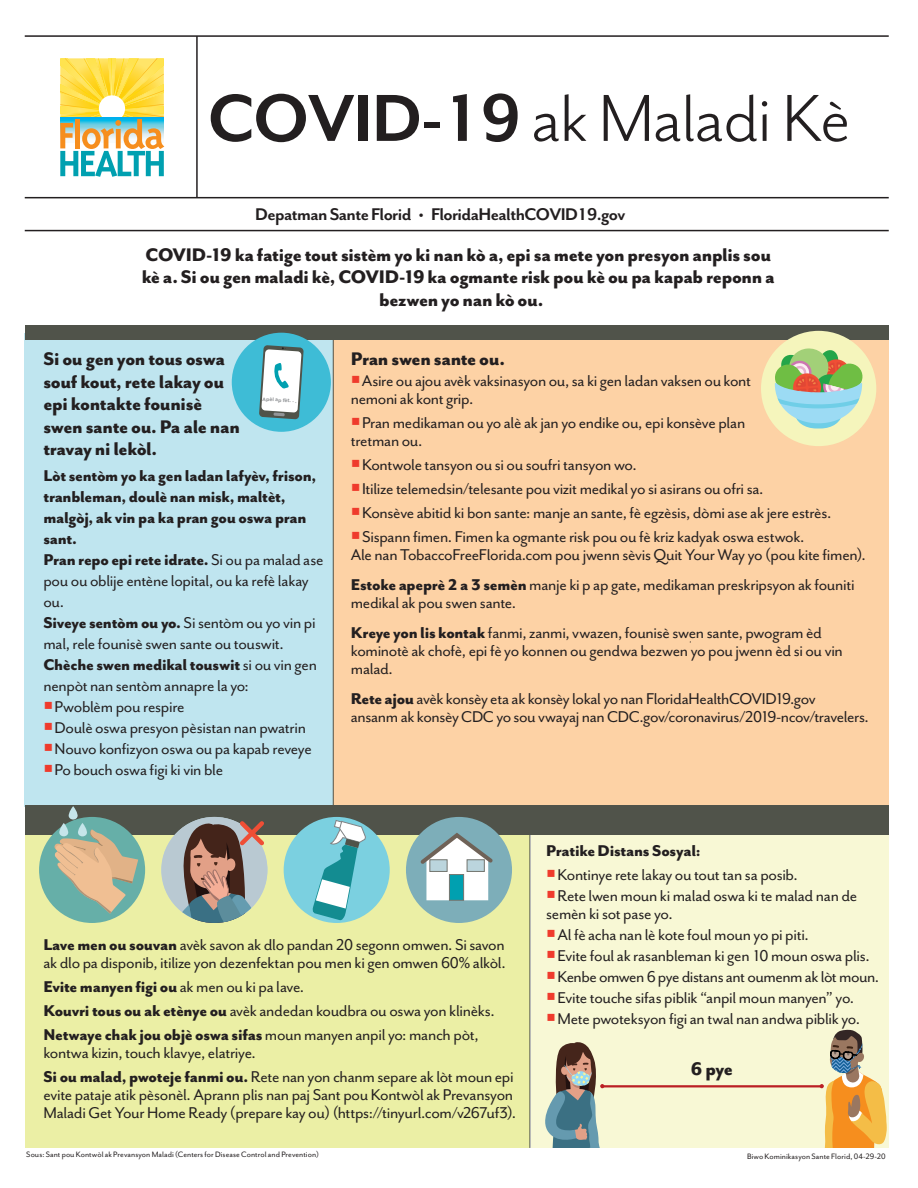
<style>
.page{position:relative;width:918px;height:1188px;background:#fff}
.page>*{position:absolute;margin:0;border:0;box-sizing:border-box;transform-origin:0 0}
.t1{font:76.5px "Mr Eaves San OT";letter-spacing:-.015em;color:#231f20}
.t2{font:800 21px/22.5px "Mr Eaves San OT";letter-spacing:-.02em;color:#231f20}
.t3{font:700 19.5px "Mr Eaves San OT";letter-spacing:-.03em;color:#231f20}
.t4{font:18px/18px "Mr Eaves San OT";letter-spacing:-.02em;color:#231f20}
.t5{font:800 18px/21px "Mr Eaves San OT";letter-spacing:-.015em;color:#231f20}
.t6{font:9px "Mr Eaves San OT";letter-spacing:.005em;color:#231f20}
.t7{font:700 4.95px "Gotham";color:#939598}
.s1{font-weight:700}
.s2{font-weight:400}
.s3{color:#ef3b2c}
.s4{font-weight:800}
</style>
<div class="page">
<div style="left:531px;top:822px;width:358px;height:326px;background:#f8f8d5"></div>
<div style="left:304px;top:332px;width:585px;height:475px;background:#fdd2a5"></div>
<div style="left:25px;top:334px;width:308px;height:473px;background:#bfe5ef"></div>
<div style="left:25px;top:812px;width:505px;height:336px;background:#ebefa5"></div>
<hr style="left:196px;top:36px;width:2px;height:162px;background:#231f20">
<hr style="left:25px;top:197px;width:864px;height:1px;background:#231f20">
<hr style="left:25px;top:35px;width:864px;height:2px;background:#231f20">
<svg style="left:60px;top:58px;width:104px;height:119px"></svg>
<hr style="left:333px;top:337px;width:1px;height:474px;background:#50534a">
<div style="left:25px;top:805px;width:864px;height:29px;background:#50534a"></div>
<svg style="left:165px;top:817px;width:103px;height:106px"></svg>
<hr style="left:25px;top:230px;width:864px;height:1px;background:#231f20">
<div style="left:25px;top:325px;width:864px;height:15px;background:#50534a"></div>
<div style="left:232px;top:333px;width:99px;height:99px;background:#3ebcd6;border-radius:50%"></div>
<svg style="left:259px;top:345px;width:45px;height:74px;background:#b6cfd2"></svg>
<div style="left:761px;top:331px;width:115px;height:115px;background:#f5f5bc;border-radius:50%"></div>
<svg style="left:773px;top:348px;width:91px;height:80px"></svg>
<hr style="left:602px;top:1085px;width:220px;height:2px;background:#bb1f24">
<div style="left:39px;top:817px;width:106px;height:106px;background:#66afa8;border-radius:50%"></div>
<svg style="left:54px;top:806px;width:84px;height:108px"></svg>
<div style="left:284px;top:817px;width:106px;height:106px;background:#7bd0e0;border-radius:50%"></div>
<svg style="left:311px;top:820px;width:55px;height:101px"></svg>
<div style="left:406px;top:817px;width:106px;height:106px;background:#7daeb9;border-radius:50%"></div>
<div style="left:449px;top:874px;width:15px;height:27px;background:#72817f"></div>
<svg style="left:417px;top:830px;width:79px;height:70px"></svg>
<hr style="left:530px;top:812px;width:1px;height:336px;background:#50534a">
<svg style="left:545px;top:1042px;width:59px;height:106px"></svg>
<svg style="left:820px;top:1029px;width:67px;height:119px"></svg>
<h1 class="t1" style="left:208px;top:77px;width:644px"><span class="s1">COVID-19</span> ak Maladi Kè</h1>
<p class="t3" style="left:255px;top:204px;width:372px">Depatman Sante Florid • FloridaHealthCOVID19.gov</p>
<p class="t2" style="left:142px;top:244px;width:635px;text-align:center">COVID-19 ka fatige tout sistèm yo ki nan kò a, epi sa mete yon presyon anplis sou kè a. Si ou gen maladi kè, COVID-19 ka ogmante risk pou kè ou pa kapab reponn a bezwen yo nan kò ou.</p>
<p class="t2" style="left:43px;top:348px;width:198px">Si ou gen yon tous oswa souf kout, rete lakay ou epi kontakte founisè swen sante ou. Pa ale nan travay ni lekòl.</p>
<p class="t5" style="left:43px;top:465px;width:282px">Lòt sentòm yo ka gen ladan lafyèv, frison, tranbleman, doulè nan misk, maltèt, malgòj, ak vin pa ka pran gou oswa pran sant.<br>Pran repo epi rete idrate. <span class="s2">Si ou pa malad ase pou ou oblije entène lopital, ou ka refè lakay ou.<br></span>Siveye sentòm ou yo. <span class="s2">Si sentòm ou yo vin pi mal, rele founisè swen sante ou touswit.<br></span>Chèche swen medikal touswit <span class="s2">si ou vin gen nenpòt nan sentòm annapre la yo:</span></p>
<p class="t4" style="left:43px;top:698px;width:143px"><span class="s3">○</span>Pwoblèm pou respire</p>
<p class="t4" style="left:43px;top:719px;width:264px"><span class="s3">○</span>Doulè oswa presyon pèsistan nan pwatrin</p>
<p class="t4" style="left:43px;top:740px;width:270px"><span class="s3">○</span>Nouvo konfizyon oswa ou pa kapab reveye</p>
<p class="t4" style="left:43px;top:761px;width:181px"><span class="s3">○</span>Po bouch oswa figi ki vin ble</p>
<p class="t7" style="left:262px;top:396px;width:36px;rotate:3deg">Apèl ap fèt. . .</p>
<p class="t2" style="left:351px;top:348px;width:156px">Pran swen sante ou.</p>
<p class="t4" style="left:351px;top:372px;width:402px"><span class="s3">○</span>Asire ou ajou avèk vaksinasyon ou, sa ki gen ladan vaksen ou kont nemoni ak kont grip.</p>
<p class="t4" style="left:351px;top:414px;width:396px"><span class="s3">○</span>Pran medikaman ou yo alè ak jan yo endike ou, epi konsève plan tretman ou.</p>
<p class="t4" style="left:351px;top:456px;width:288px"><span class="s3">○</span>Kontwole tansyon ou si ou soufri tansyon wo.</p>
<p class="t4" style="left:351px;top:480px;width:414px"><span class="s3">○</span>Itilize telemedsin/telesante pou vizit medikal yo si asirans ou ofri sa.</p>
<p class="t4" style="left:351px;top:504px;width:482px"><span class="s3">○</span>Konsève abitid ki bon sante: manje an sante, fè egzèsis, dòmi ase ak jere estrès.</p>
<p class="t4" style="left:351px;top:528px;width:516px"><span class="s3">○</span>Sispann fimen. Fimen ka ogmante risk pou ou fè kriz kadyak oswa estwok.<br>Ale nan TobaccoFreeFlorida.com pou jwenn sèvis Quit Your Way yo (pou kite fimen).</p>
<p class="t4" style="left:351px;top:576px;width:505px"><span class="s4">Estoke apeprè 2 a 3 semèn</span> manje ki p ap gate, medikaman preskripsyon ak founiti medikal ak pou swen sante.</p>
<p class="t4" style="left:351px;top:624px;width:494px"><span class="s4">Kreye yon lis kontak</span> fanmi, zanmi, vwazen, founisè swen sante, pwogram èd kominotè ak chofè, epi fè yo konnen ou gendwa bezwen yo pou jwenn èd si ou vin malad.</p>
<p class="t4" style="left:351px;top:690px;width:520px"><span class="s4">Rete ajou</span> avèk konsèy eta ak konsèy lokal yo nan FloridaHealthCOVID19.gov<br>ansanm ak konsèy CDC yo sou vwayaj nan CDC.gov/coronavirus/2019-ncov/travelers.</p>
<p class="t4" style="left:43px;top:936px;width:464px"><span class="s4">Lave men ou souvan</span> avèk savon ak dlo pandan 20 segonn omwen. Si savon ak dlo pa disponib, itilize yon dezenfektan pou men ki gen omwen 60% alkòl.</p>
<p class="t4" style="left:43px;top:975px;width:453px;line-height:24px"><span class="s4">Evite manyen figi ou</span> ak men ou ki pa lave.<br><span class="s4">Kouvri tous ou ak etènye ou</span> avèk andedan koudbra ou oswa yon klinèks.<br><span class="s4">Netwaye chak jou objè oswa sifas</span> moun manyen anpil yo: manch pòt,</p>
<p class="t4" style="left:43px;top:1041px;width:472px;line-height:24px">kontwa kizin, touch klavye, elatriye.<br><span class="s4">Si ou malad, pwoteje fanmi ou.</span> Rete nan yon chanm separe ak lòt moun epi</p>
<p class="t4" style="left:43px;top:1086px;width:474px">evite pataje atik pèsonèl. Aprann plis nan paj Sant pou Kontwòl ak Prevansyon<br>Maladi Get Your Home Ready (prepare kay ou) (https://tinyurl.com/v267uf3).</p>
<p class="t5" style="left:546px;top:840px;width:156px">Pratike Distans Sosyal:</p>
<p class="t4" style="left:546px;top:866px;width:253px"><span class="s3">○</span>Kontinye rete lakay ou tout tan sa posib.</p>
<p class="t4" style="left:546px;top:887px;width:313px"><span class="s3">○</span>Rete lwen moun ki malad oswa ki te malad nan de semèn ki sot pase yo.</p>
<p class="t4" style="left:546px;top:926px;width:264px"><span class="s3">○</span>Al fè acha nan lè kote foul moun yo pi piti.</p>
<p class="t4" style="left:546px;top:947px;width:325px"><span class="s3">○</span>Evite foul ak rasanbleman ki gen 10 moun oswa plis.</p>
<p class="t4" style="left:546px;top:968px;width:334px"><span class="s3">○</span>Kenbe omwen 6 pye distans ant oumenm ak lòt moun.</p>
<p class="t4" style="left:546px;top:989px;width:310px"><span class="s3">○</span>Evite touche sifas piblik “anpil moun manyen” yo.</p>
<p class="t4" style="left:546px;top:1010px;width:315px"><span class="s3">○</span>Mete pwoteksyon figi an twal nan andwa piblik yo.</p>
<p class="t2" style="left:691px;top:1057px;width:44px">6 pye</p>
<p class="t6" style="left:26px;top:1150px;width:294px">Sous: Sant pou Kontwòl ak Prevansyon Maladi (Centers for Disease Control and Prevention)</p>
<p class="t6" style="left:747px;top:1151px;width:140px">Biwo Kominikasyon Sante Florid, 04-29-20</p>
</div>
